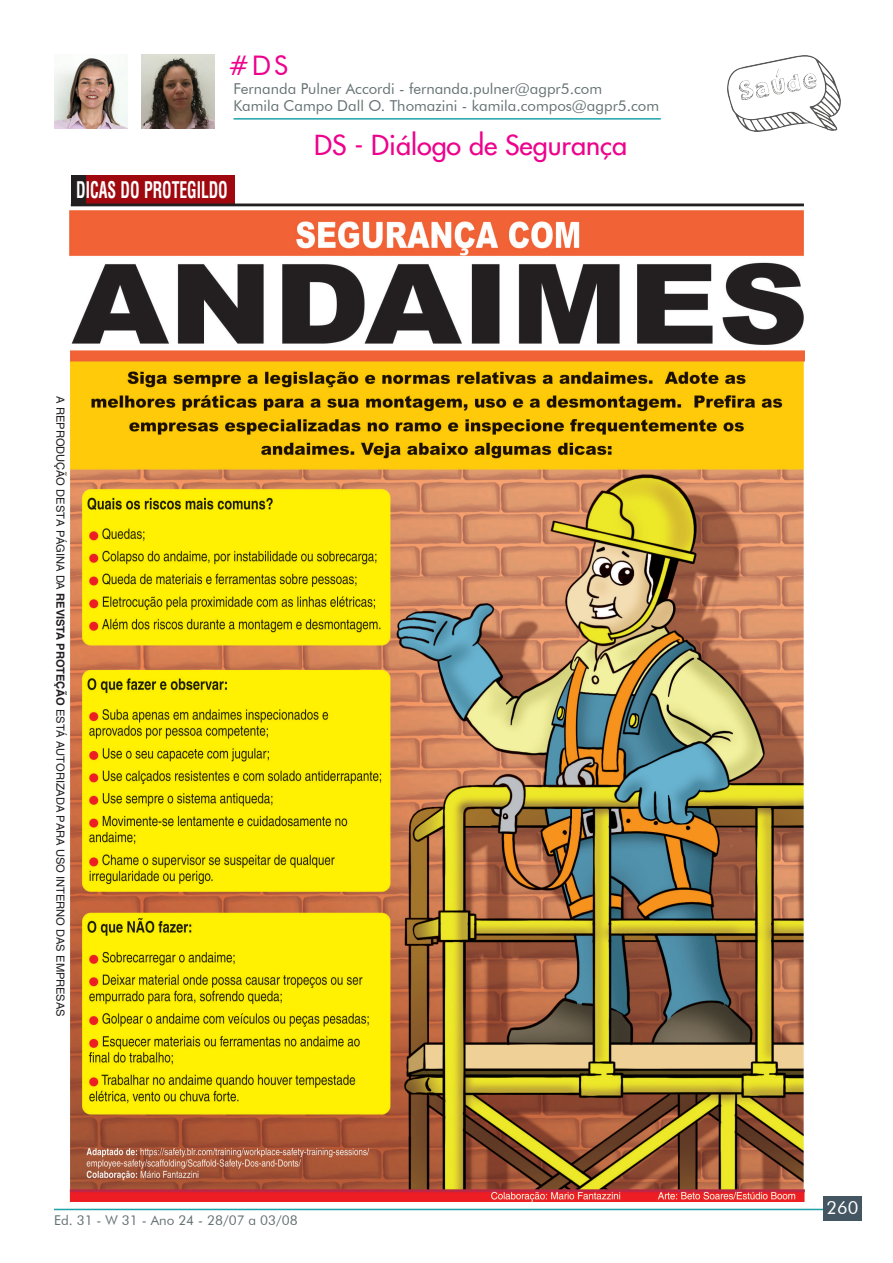
<style>
.page{position:relative;width:893px;height:1263px;background:#fff}
.page>*{position:absolute;margin:0;border:0;box-sizing:border-box;transform-origin:0 0}
.t1{font:500 27px "Futura";color:#ed028c}
.t2{font:27px "Futura BT";color:#ed028c}
.t3{font:700 condensed 22.35px "Helvetica";letter-spacing:-.005em;color:#fff;scale:.7 1}
.t4{font:18px "Futura BT";color:#fff}
.t5{font:15px "Futura BT";color:#657173}
.t6{font:13.5px "Futura BT";color:#657173}
.t7{font:11.25px "Helvetica";letter-spacing:-.01em;color:#231f20}
.t8{font:8.4px "Helvetica";letter-spacing:-.005em;color:#231f20}
.s1{font-weight:700}
.s2{font-weight:700;font-size:9.75px}
</style>
<div class="page">
<hr style="left:54px;top:1209px;width:785px;height:1px;background:#1ea2aa">
<div style="left:823px;top:1197px;width:39px;height:24px;background:#445662"></div>
<hr style="left:234px;top:118px;width:427px;height:2px;background:#1ea2aa">
<img style="left:54px;top:58px;width:74px;height:70px">
<img style="left:728px;top:55px;width:112px;height:76px">
<div style="left:71px;top:175px;width:164px;height:29px;background:#9f080e"></div>
<div style="left:71px;top:175px;width:14px;height:29px;background:#231f20"></div>
<hr style="left:71px;top:204px;width:733px;height:2px;background:#231f20">
<img style="left:69px;top:210px;width:736px;height:991px">
<img style="left:141px;top:54px;width:74px;height:74px">
<p class="t2" style="left:228px;top:49px;width:61px">#DS</p>
<p class="t5" style="left:234px;top:79px;width:370px">Fernanda Pulner Accordi - fernanda.pulner@agpr5.com</p>
<p class="t1" style="left:314px;top:129px;width:314px">DS - Diálogo de Segurança</p>
<p class="t5" style="left:234px;top:96px;width:427px">Kamila Campo Dall O. Thomazini - kamila.compos@agpr5.com</p>
<p class="t3" style="left:76px;top:176px;width:218px">DICAS DO PROTEGILDO</p>
<p class="t7" style="left:67px;top:396px;width:622px;rotate:90deg">A REPRODUÇÃO DESTA PÁGINA DA <span class="s1">REVISTA PROTEÇÃO</span> ESTÁ AUTORIZADA PARA USO INTERNO DAS EMPRESAS</p>
<p class="t8" style="left:71px;top:1214px;width:108px"><span class="s2">102</span> REVISTA PROTEÇÃO</p>
<p class="t6" style="left:54px;top:1212px;width:245px">Ed. 31 - W 31 - Ano 24 - 28/07 a 03/08</p>
<p class="t4" style="left:826px;top:1197px;width:33px">260</p>
</div>
